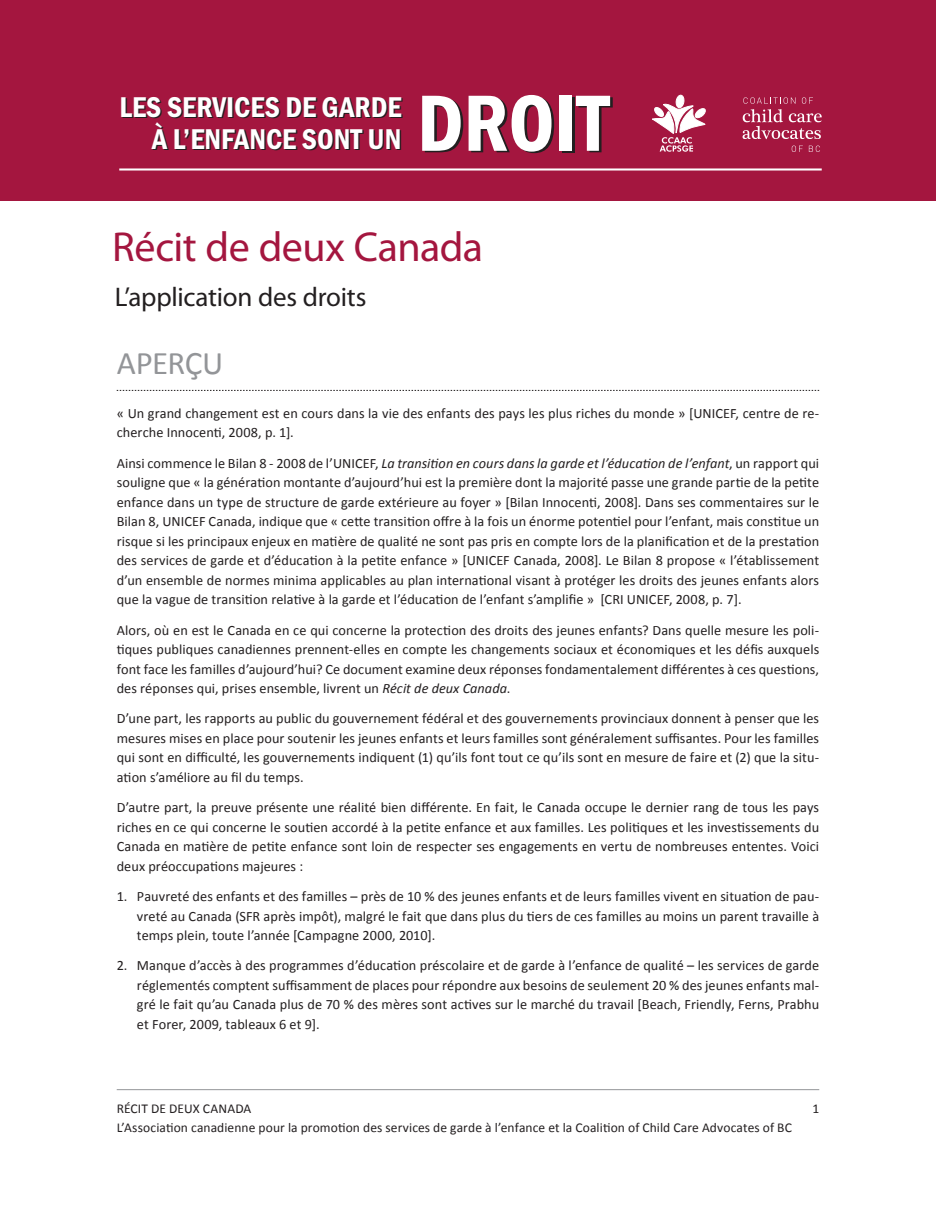
<style>
.page{position:relative;width:936px;height:1206px;background:#fff}
.page>*{position:absolute;margin:0;border:0;box-sizing:border-box;transform-origin:0 0}
.t1{font:600 condensed 82.5px "Franklin Gothic";color:#fff}
.t2{font:42px "Myriad Pro";letter-spacing:-.01em;color:#a4163f}
.part_header{font:33px "Calibri";color:#939598}
.t3{font:600 condensed 29.7px/32.5px "Franklin Gothic";color:#fff;text-align:right}
.t4{font:27px "Myriad Pro";letter-spacing:-.01em;color:#231f20}
.listy{font:14.25px/19.5px "Calibri";letter-spacing:.005em;color:#231f20;text-align:justify}
.footies{font:13.5px "Calibri";letter-spacing:.01em;color:#231f20}
.s1{font-style:italic}
</style>
<div class="page">
<hr style="left:117px;top:1089px;width:702px;height:1px;background:#939598">
<svg style="left:117px;top:390px;width:702px;height:1px"></svg>
<div style="left:0;top:0;width:935px;height:201px;background:#a4163f"></div>
<hr style="left:119px;top:168px;width:702px;height:2px;background:#fff">
<svg style="left:791px;top:145px;width:11px;height:7px"></svg>
<svg style="left:808px;top:145px;width:11px;height:7px"></svg>
<svg style="left:742px;top:97px;width:79px;height:42px"></svg>
<svg style="left:652px;top:95px;width:54px;height:57px"></svg>
<p class="t3" style="left:119px;top:90px;width:283px">LES SERVICES DE GARDE<br>À L’ENFANCE SONT UN</p>
<p class="t1" style="left:417px;top:68px;width:194px">DROIT</p>
<p class="t2" style="left:112px;top:221px;width:372px">Récit de deux Canada</p>
<p class="t4" style="left:115px;top:280px;width:253px">L’application des droits</p>
<p class="part_header" style="left:117px;top:342px;width:108px">Aperçu</p>
<p class="listy" style="left:117px;top:403px;width:703px">« Un grand changement est en cours dans la vie des enfants des pays les plus riches du monde » [UNICEF, centre de re&shy;cherche Innocenti, 2008, p. 1].</p>
<p class="listy" style="left:117px;top:453px;width:703px">Ainsi commence le Bilan 8 - 2008 de l’UNICEF, <span class="s1">La transition en cours dans la garde et l’éducation de l’enfant</span>, un rapport qui souligne que « la génération montante d’aujourd’hui est la première dont la majorité passe une grande partie de la petite enfance dans un type de structure de garde extérieure au foyer » [Bilan Innocenti, 2008]. Dans ses commentaires sur le Bilan 8, UNICEF Canada, indique que « cette transition offre à la fois un énorme potentiel pour l’enfant, mais constitue un risque si les principaux enjeux en matière de qualité ne sont pas pris en compte lors de la planification et de la prestation des services de garde et d’éducation à la petite enfance » [UNICEF Canada, 2008]. Le Bilan 8 propose « l’établissement d’un ensemble de normes minima applicables au plan international visant à protéger les droits des jeunes enfants alors que la vague de transition relative à la garde et l’éducation de l’enfant s’amplifie » [CRI UNICEF, 2008, p. 7].</p>
<p class="listy" style="left:117px;top:620px;width:703px">Alors, où en est le Canada en ce qui concerne la protection des droits des jeunes enfants? Dans quelle mesure les poli&shy;tiques publiques canadiennes prennent-elles en compte les changements sociaux et économiques et les défis auxquels font face les familles d’aujourd’hui? Ce document examine deux réponses fondamentalement différentes à ces questions, des réponses qui, prises ensemble, livrent un <span class="s1">Récit de deux Canada</span>.</p>
<p class="listy" style="left:117px;top:709px;width:703px">D’une part, les rapports au public du gouvernement fédéral et des gouvernements provinciaux donnent à penser que les mesures mises en place pour soutenir les jeunes enfants et leurs familles sont généralement suffisantes. Pour les familles qui sont en difficulté, les gouvernements indiquent (1) qu’ils font tout ce qu’ils sont en mesure de faire et (2) que la situ&shy;ation s’améliore au fil du temps.</p>
<p class="listy" style="left:117px;top:797px;width:703px">D’autre part, la preuve présente une réalité bien différente. En fait, le Canada occupe le dernier rang de tous les pays riches en ce qui concerne le soutien accordé à la petite enfance et aux familles. Les politiques et les investissements du Canada en matière de petite enfance sont loin de respecter ses engagements en vertu de nombreuses ententes. Voici deux préoccupations majeures :</p>
<p class="listy" style="left:137px;top:886px;width:683px;text-indent:-20px">1. Pauvreté des enfants et des familles – près de 10 % des jeunes enfants et de leurs familles vivent en situation de pau&shy;vreté au Canada (SFR après impôt), malgré le fait que dans plus du tiers de ces familles au moins un parent travaille à temps plein, toute l’année [Campagne 2000, 2010].</p>
<p class="listy" style="left:137px;top:955px;width:683px;text-indent:-20px">2. Manque d’accès à des programmes d’éducation préscolaire et de garde à l’enfance de qualité – les services de garde réglementés comptent suffisamment de places pour répondre aux besoins de seulement 20 % des jeunes enfants mal&shy;gré le fait qu’au Canada plus de 70 % des mères sont actives sur le marché du travail [Beach, Friendly, Ferns, Prabhu et Forer, 2009, tableaux 6 et 9].</p>
<p class="footies" style="left:117px;top:1099px;width:136px">Récit de deux Canada</p>
<p class="footies" style="left:812px;top:1099px;width:8px">1</p>
<p class="footies" style="left:117px;top:1119px;width:676px">L’Association canadienne pour la promotion des services de garde à l’enfance et la Coalition of Child Care Advocates of BC</p>
</div>
